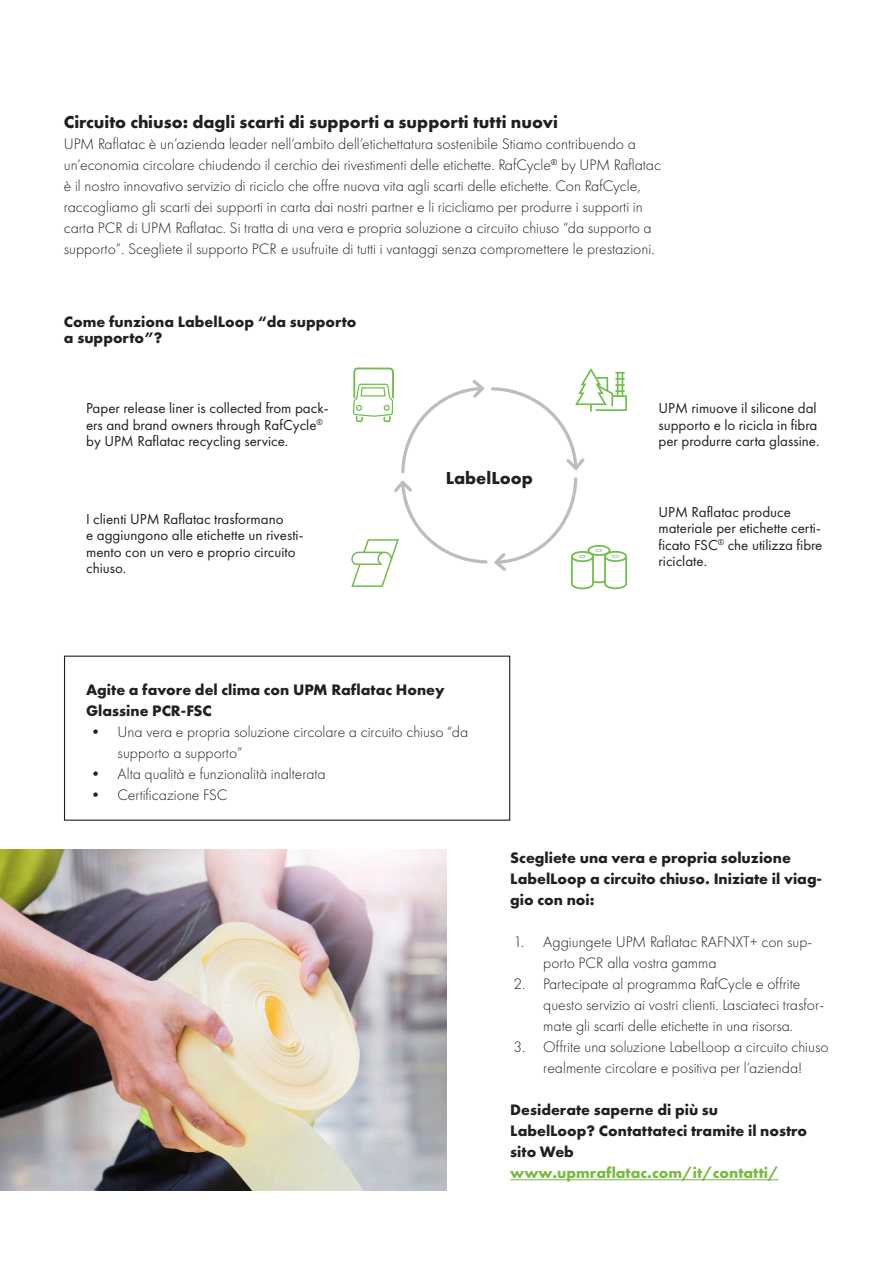
<style>
.page{position:relative;width:893px;height:1263px;background:#fff}
.page>*{position:absolute;margin:0;border:0;box-sizing:border-box;transform-origin:0 0}
.Body_text_PT_light_1{font:700 18px "Futura PT";color:#231f20}
.Body_text_PT_light_1-2{font:15.75px/21px "Futura PT Light";color:#231f20}
.Body_text_PT_light_1-3{font:700 15.75px/21px "Futura PT";color:#231f20}
.Body_text_PT_light_1-4{font:15px/16.5px "Futura PT Book";color:#231f20}
.s1{color:#78bb42}
</style>
<div class="page">
<img style="left:0;top:850px;width:447px;height:340px">
<div style="left:64px;top:656px;width:446px;height:165px;border:1px solid #231f20"></div>
<svg style="left:351px;top:367px;width:276px;height:222px"></svg>
<hr style="left:510px;top:1179px;width:269px;height:1px;background:#78bb42">
<p class="Body_text_PT_light_1" style="left:64px;top:110px;width:496px">Circuito chiuso: dagli scarti di supporti a supporti tutti nuovi</p>
<p class="Body_text_PT_light_1-2" style="left:64px;top:133px;width:599px">UPM Raflatac è un’azienda leader nell’ambito dell’etichettatura sostenibile Stiamo contribuendo a un’economia circolare chiudendo il cerchio dei rivestimenti delle etichette. RafCycle<sup>®</sup> by UPM Raflatac è il nostro innovativo servizio di riciclo che offre nuova vita agli scarti delle etichette. Con RafCycle, raccogliamo gli scarti dei supporti in carta dai nostri partner e li ricicliamo per produrre i supporti in carta PCR di UPM Raflatac. Si tratta di una vera e propria soluzione a circuito chiuso “da supporto a supporto”. Scegliete il supporto PCR e usufruite di tutti i vantaggi senza compromettere le prestazioni.</p>
<p class="Body_text_PT_light_1-3" style="left:64px;top:313px;width:294px;line-height:16.5px">Come funziona LabelLoop “da supporto a supporto”?</p>
<p class="Body_text_PT_light_1-4" style="left:86px;top:400px;width:244px">Paper release liner is collected from pack&shy;ers and brand owners through RafCycle<sup>® </sup>by UPM Raflatac recycling service.</p>
<p class="Body_text_PT_light_1-4" style="left:658px;top:400px;width:163px">UPM rimuove il silicone dal supporto e lo ricicla in fibra per produrre carta glassine.</p>
<p class="Body_text_PT_light_1-4" style="left:86px;top:510px;width:199px">I clienti UPM Raflatac trasformano</p>
<p class="Body_text_PT_light_1-4" style="left:86px;top:527px;width:219px">e aggiungono alle etichette un rivesti&shy;mento con un vero e proprio circuito chiuso.</p>
<p class="Body_text_PT_light_1" style="left:446px;top:466px;width:89px">LabelLoop</p>
<p class="Body_text_PT_light_1-3" style="left:86px;top:679px;width:360px">Agite a favore del clima con UPM Raflatac Honey<br>Glassine PCR-FSC</p>
<p class="Body_text_PT_light_1-2" style="left:118px;top:721px;width:352px;text-indent:-30px">• Una vera e propria soluzione circolare a circuito chiuso “da supporto a supporto”</p>
<p class="Body_text_PT_light_1-2" style="left:88px;top:763px;width:239px">• Alta qualità e funzionalità inalterata</p>
<p class="Body_text_PT_light_1-2" style="left:88px;top:784px;width:141px">• Certificazione FSC</p>
<p class="Body_text_PT_light_1-4" style="left:658px;top:504px;width:134px">UPM Raflatac produce</p>
<p class="Body_text_PT_light_1-4" style="left:658px;top:520px;width:166px;text-align:justify">materiale per etichette certi&shy;ficato FSC<sup>®</sup> che utilizza fibre riciclate.</p>
<p class="Body_text_PT_light_1-3" style="left:510px;top:847px;width:313px">Scegliete una vera e propria soluzione<br>LabelLoop a circuito chiuso. Iniziate il viag&shy;gio con noi:</p>
<p class="Body_text_PT_light_1-2" style="left:543px;top:931px;width:270px;text-indent:-30px">1. Aggiungete UPM Raflatac RAFNXT+ con sup&shy;porto PCR alla vostra gamma</p>
<p class="Body_text_PT_light_1-2" style="left:543px;top:973px;width:283px;text-indent:-30px">2. Partecipate al programma RafCycle e offrite questo servizio ai vostri clienti. Lasciateci trasfor&shy;mate gli scarti delle etichette in una risorsa.</p>
<p class="Body_text_PT_light_1-2" style="left:513px;top:1036px;width:317px;text-align:center">3. Offrite una soluzione LabelLoop a circuito chiuso realmente circolare e positiva per l’azienda!</p>
<p class="Body_text_PT_light_1-3" style="left:510px;top:1099px;width:298px">Desiderate saperne di più su<br>LabelLoop? Contattateci tramite il nostro sito Web <span class="s1">www.upmraflatac.com/it/contatti/</span></p>
</div>
